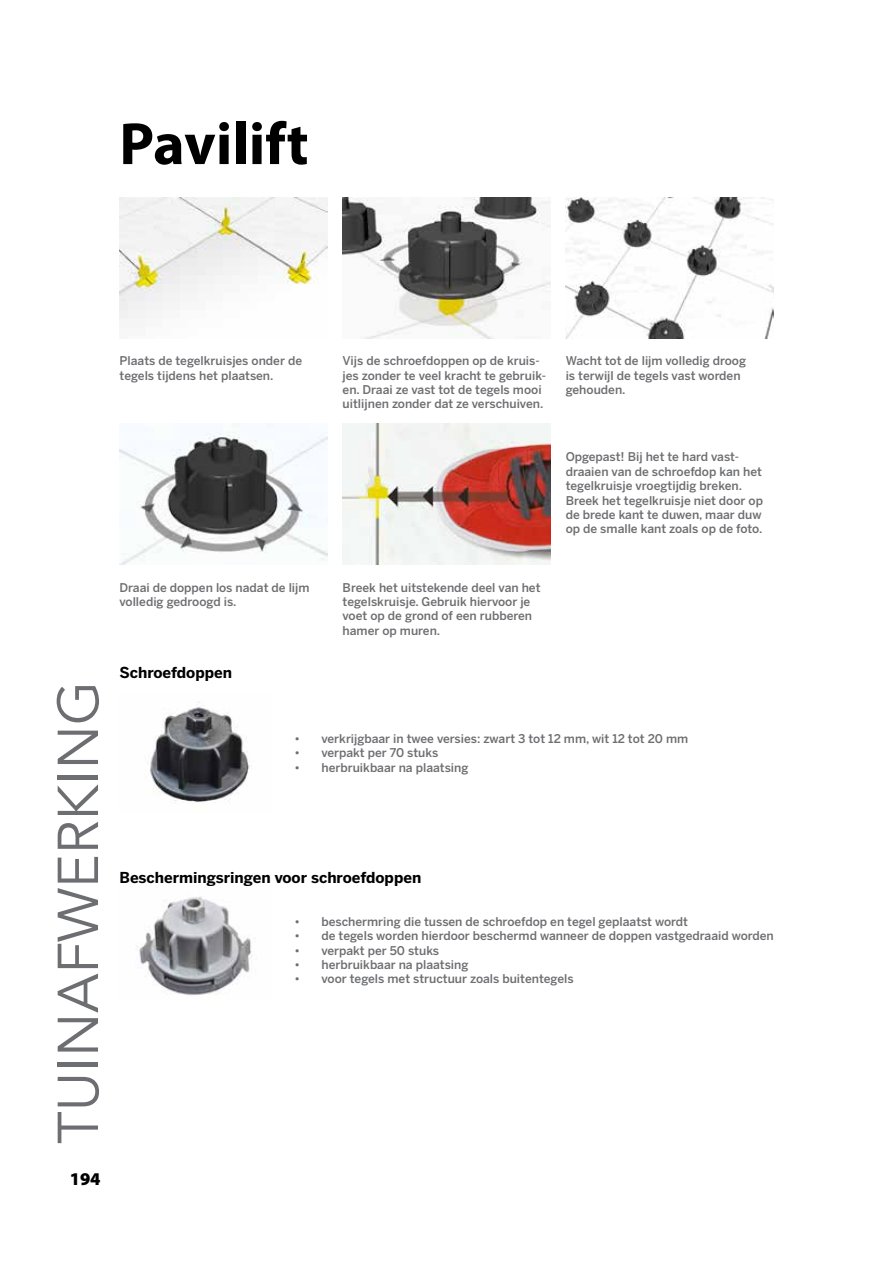
<style>
.page{position:relative;width:893px;height:1263px;background:#fff}
.page>*{position:absolute;margin:0;border:0;box-sizing:border-box;transform-origin:0 0}
.t1{font:700 60px "Myriad Pro";color:#000}
.t2{font:57px "Avenir";color:#6d6e71}
.t3{font:900 18px "Myriad Pro";color:#000}
.t4{font:700 15px "Benton Sans";color:#000}
.t5{font:500 12px/14.4px "Benton Sans";color:#6d6e71}
</style>
<div class="page">
<img style="left:150px;top:702px;width:100px;height:101px">
<img style="left:136px;top:896px;width:117px;height:99px">
<img style="left:120px;top:198px;width:208px;height:121px">
<img style="left:343px;top:198px;width:208px;height:141px">
<img style="left:566px;top:198px;width:208px;height:141px">
<img style="left:120px;top:423px;width:208px;height:141px">
<img style="left:343px;top:423px;width:208px;height:141px">
<h1 class="t1" style="left:119px;top:110px;width:191px">Pavilift</h1>
<h2 class="t2" style="left:44px;top:1144px;width:465px;rotate:-90deg">TUINAFWERKING</h2>
<h3 class="t3" style="left:70px;top:1169px;width:32px">194</h3>
<p class="t5" style="left:120px;top:354px;width:184px">Plaats de tegelkruisjes onder de tegels tijdens het plaatsen.</p>
<p class="t5" style="left:343px;top:354px;width:205px">Vijs de schroefdoppen op de kruis&shy;jes zonder te veel kracht te gebruik&shy;en. Draai ze vast tot de tegels mooi uitlijnen zonder dat ze verschuiven.</p>
<p class="t5" style="left:566px;top:354px;width:182px">Wacht tot de lijm volledig droog is terwijl de tegels vast worden gehouden.</p>
<p class="t5" style="left:120px;top:580px;width:192px">Draai de doppen los nadat de lijm volledig gedroogd is.</p>
<p class="t5" style="left:343px;top:580px;width:199px">Breek het uitstekende deel van het tegelskruisje. Gebruik hiervoor je voet op de grond of een rubberen hamer op muren.</p>
<p class="t4" style="left:120px;top:663px;width:114px">Schroefdoppen</p>
<p class="t5" style="left:566px;top:450px;width:199px">Opgepast! Bij het te hard vast&shy;draaien van de schroefdop kan het tegelkruisje vroegtijdig breken.<br>Breek het tegelkruisje niet door op de brede kant te duwen, maar duw op de smalle kant zoals op de foto.</p>
<p class="t5" style="left:294px;top:731px;width:395px">• verkrijgbaar in twee versies: zwart 3 tot 12 mm, wit 12 tot 20 mm</p>
<p class="t5" style="left:294px;top:746px;width:145px">• verpakt per 70 stuks</p>
<p class="t5" style="left:294px;top:760px;width:175px">• herbruikbaar na plaatsing</p>
<p class="t4" style="left:120px;top:868px;width:303px">Beschermingsringen voor schroefdoppen</p>
<p class="t5" style="left:294px;top:914px;width:395px">• beschermring die tussen de schroefdop en tegel geplaatst wordt</p>
<p class="t5" style="left:294px;top:929px;width:481px">• de tegels worden hierdoor beschermd wanneer de doppen vastgedraaid worden</p>
<p class="t5" style="left:294px;top:943px;width:146px">• verpakt per 50 stuks</p>
<p class="t5" style="left:294px;top:957px;width:175px">• herbruikbaar na plaatsing</p>
<p class="t5" style="left:294px;top:972px;width:281px">• voor tegels met structuur zoals buitentegels</p>
</div>
